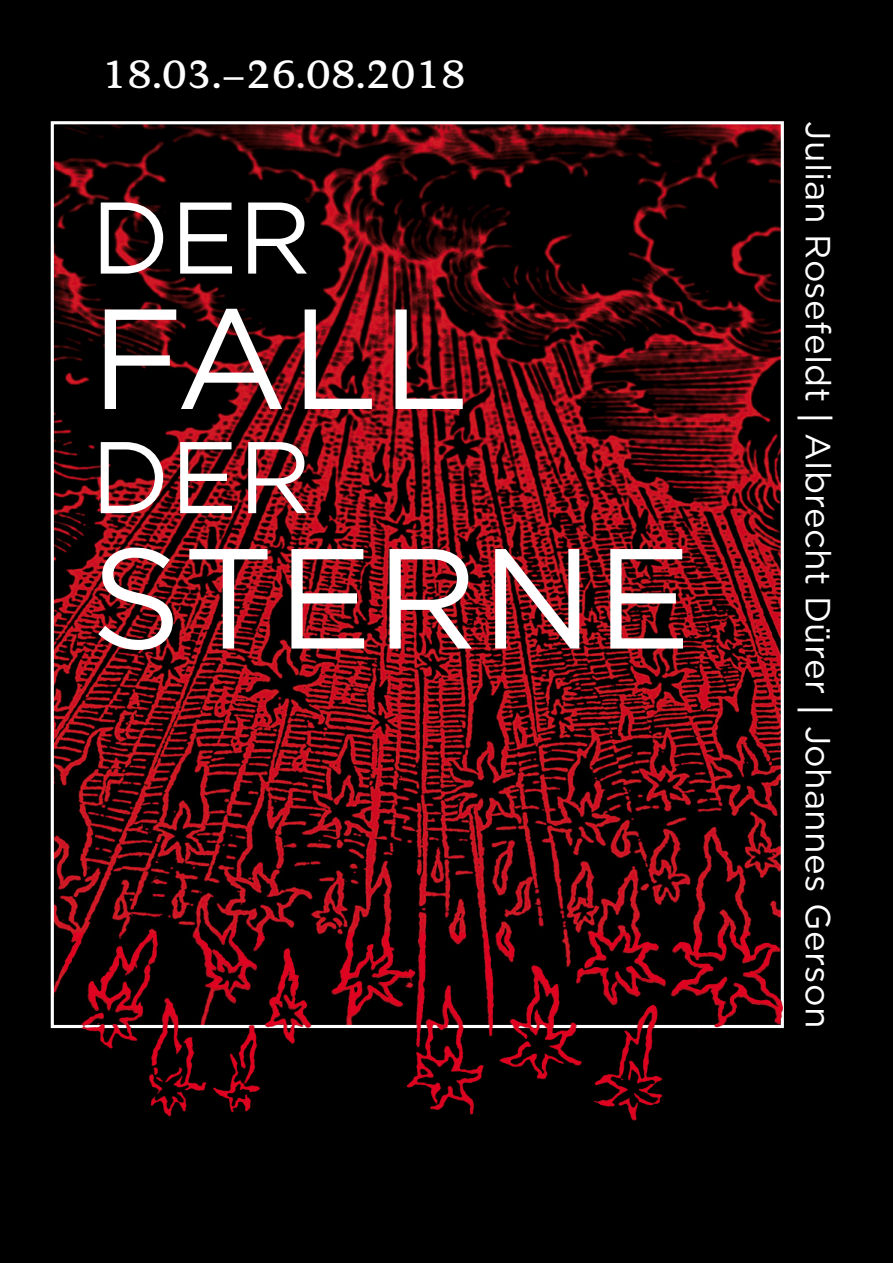
<style>
.page{position:relative;width:893px;height:1263px;background:#000}
.page>*{position:absolute;margin:0;border:0;box-sizing:border-box;transform-origin:0 0}
.t1{font:142.2px "Gotham";letter-spacing:.02em;color:#fff}
.t2{font:101.55px "Gotham";color:#fff}
.t3{font:500 39.6px "DTL Documenta TOT";color:#fff}
.t4{font:34.95px "Gotham";letter-spacing:.01em;color:#fff}
.s1{font-family:"DTL Documenta TOT"}
</style>
<div class="page">
<img style="left:55px;top:125px;width:725px;height:868px">
<img style="left:59px;top:933px;width:725px;height:188px">
<p class="t3" style="left:102px;top:51px;width:366px">18.03.–26.08.2018</p>
<h2 class="t2" style="left:91px;top:181px;width:222px">DER</h2>
<h1 class="t1" style="left:91px;top:280px;width:380px">FALL</h1>
<h2 class="t2" style="left:91px;top:421px;width:222px">DER</h2>
<h1 class="t1" style="left:91px;top:520px;width:602px">STERNE</h1>
<p class="t4" style="left:837px;top:121px;width:908px;rotate:90deg">Julian Rosefeldt <span class="s1">|</span> Albrecht Dürer <span class="s1">|</span> Johannes Gerson</p>
</div>
